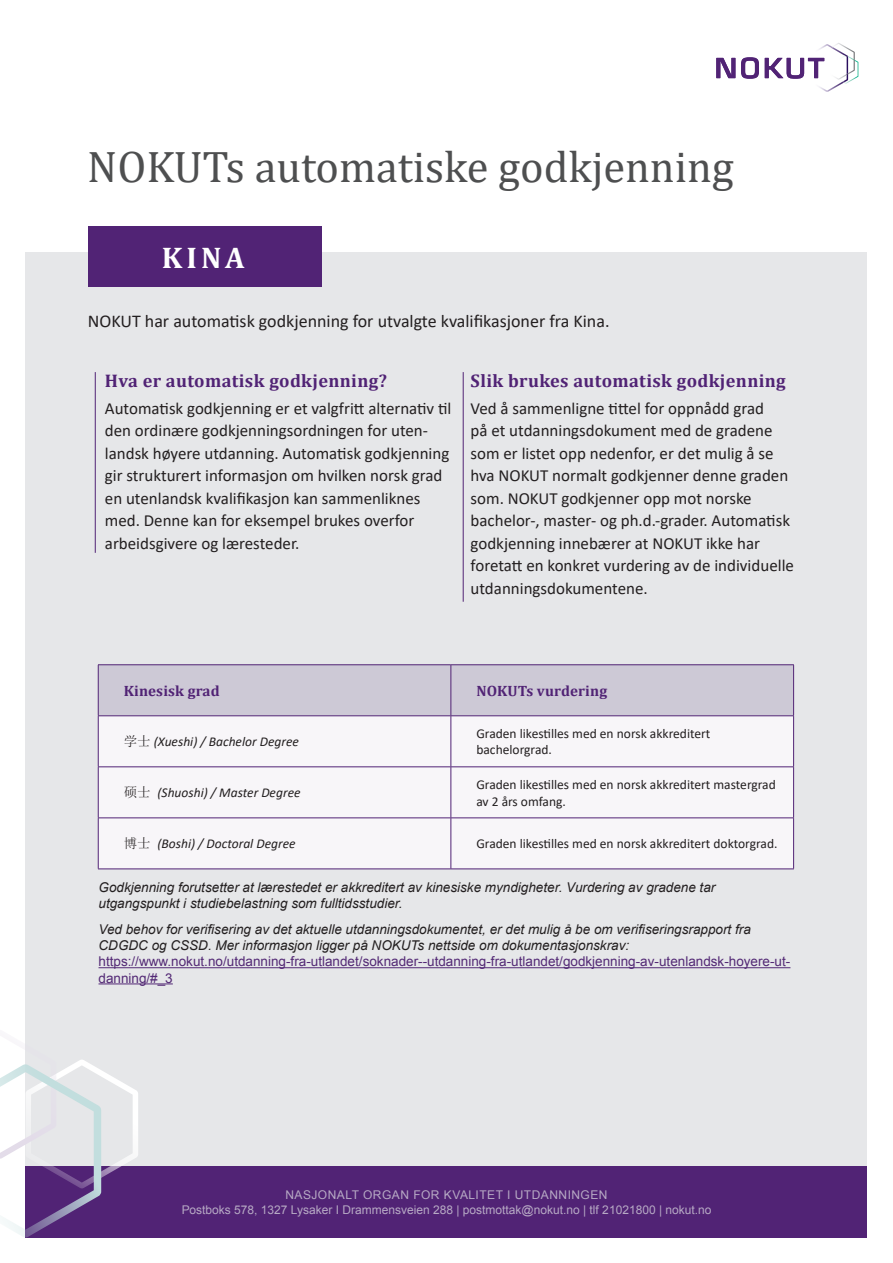
<style>
.page{position:relative;width:893px;height:1263px;background:#fff}
.page>*{position:absolute;margin:0;border:0;box-sizing:border-box;transform-origin:0 0}
.t1{font:44.4px "Cambria";color:#4e4f50}
.t2{font:700 30px "Cambria";color:#fff}
.Overskrift{font:700 18.3px "Cambria";letter-spacing:.02em;color:#512375}
.Tabell_grad_kursiv{font:18px "Calibri";color:#231f20}
.Brødtekst{font:16.95px/22.5px "Calibri";color:#231f20}
.tabell{font:700 15px "Cambria";letter-spacing:.01em;color:#512375}
.Tabell_grad_kursiv-2{font:italic 13.5px "Arial";color:#231f20}
.tabell-2{font:13.5px/16.2px "Calibri";color:#231f20}
.Tabell_grad_kursiv-3{font:13.5px/16.2px "Arial";color:#532975}
.Tabell_grad_kursiv-4{font:italic 13.5px "Calibri";color:#231f20}
.t3{font:12px/14.4px "Arial";color:#e6e7e9;text-align:center}
.s1{font-family:"Sim Sun";font-style:normal}
</style>
<div class="page">
<div style="left:26px;top:252px;width:841px;height:985px;background:#e6e7e9"></div>
<div style="left:88px;top:226px;width:233px;height:60px;background:#512375"></div>
<div style="left:26px;top:1166px;width:841px;height:71px;background:#512375"></div>
<div style="left:99px;top:665px;width:694px;height:50px;background:#cdc9d6"></div>
<div style="left:99px;top:716px;width:694px;height:152px;background:#f8f6f9"></div>
<hr style="left:98px;top:664px;width:353px;height:1px;background:#512375">
<hr style="left:98px;top:665px;width:1px;height:50px;background:#512375">
<hr style="left:451px;top:664px;width:343px;height:1px;background:#512375">
<hr style="left:451px;top:665px;width:1px;height:50px;background:#512375">
<hr style="left:793px;top:665px;width:1px;height:50px;background:#512375">
<hr style="left:98px;top:715px;width:353px;height:1px;background:#512375">
<hr style="left:98px;top:716px;width:1px;height:50px;background:#512375">
<hr style="left:451px;top:715px;width:343px;height:1px;background:#512375">
<hr style="left:451px;top:716px;width:1px;height:50px;background:#512375">
<hr style="left:793px;top:716px;width:1px;height:50px;background:#512375">
<hr style="left:98px;top:766px;width:353px;height:1px;background:#512375">
<hr style="left:98px;top:767px;width:1px;height:50px;background:#512375">
<hr style="left:451px;top:766px;width:343px;height:1px;background:#512375">
<hr style="left:451px;top:767px;width:1px;height:50px;background:#512375">
<hr style="left:793px;top:767px;width:1px;height:50px;background:#512375">
<hr style="left:98px;top:817px;width:353px;height:1px;background:#512375">
<hr style="left:98px;top:818px;width:1px;height:50px;background:#512375">
<hr style="left:451px;top:817px;width:343px;height:1px;background:#512375">
<hr style="left:451px;top:818px;width:1px;height:50px;background:#512375">
<hr style="left:793px;top:818px;width:1px;height:50px;background:#512375">
<hr style="left:98px;top:868px;width:353px;height:1px;background:#512375">
<hr style="left:451px;top:868px;width:343px;height:1px;background:#512375">
<img style="left:819px;top:44px;width:10px;height:6px">
<img style="left:819px;top:83px;width:24px;height:9px">
<img style="left:829px;top:43px;width:26px;height:37px">
<img style="left:844px;top:60px;width:14px;height:24px">
<svg style="left:839px;top:55px;width:16px;height:6px"></svg>
<svg style="left:839px;top:73px;width:9px;height:10px"></svg>
<svg style="left:716px;top:58px;width:19px;height:20px"></svg>
<svg style="left:741px;top:57px;width:18px;height:22px"></svg>
<svg style="left:765px;top:58px;width:59px;height:21px"></svg>
<svg style="left:0;top:1030px;width:138px;height:207px"></svg>
<hr style="left:95px;top:372px;width:1px;height:181px;background:#512375">
<hr style="left:463px;top:372px;width:1px;height:230px;background:#512375">
<hr style="left:99px;top:967px;width:691px;height:1px;background:#532975">
<hr style="left:99px;top:983px;width:74px;height:1px;background:#532975">
<p class="t1" style="left:87px;top:141px;width:648px">NOKUTs automatiske godkjenning</p>
<p class="t2" style="left:162px;top:236px;width:84px">KINA</p>
<p class="Tabell_grad_kursiv" style="left:88px;top:308px;width:523px">NOKUT har automatisk godkjenning for utvalgte kvalifikasjoner fra Kina.</p>
<p class="Overskrift" style="left:105px;top:368px;width:284px">Hva er automatisk godkjenning?</p>
<p class="Brødtekst" style="left:105px;top:397px;width:348px">Automatisk godkjenning er et valgfritt alternativ til den ordinære godkjenningsordningen for uten&shy;landsk høyere utdanning. Automatisk godkjenning gir strukturert informasjon om hvilken norsk grad en utenlandsk kvalifikasjon kan sammenliknes med. Denne kan for eksempel brukes overfor arbeidsgivere og læresteder.</p>
<p class="Overskrift" style="left:471px;top:368px;width:317px">Slik brukes automatisk godkjenning</p>
<p class="Brødtekst" style="left:471px;top:397px;width:295px">Ved å sammenligne tittel for oppnådd grad</p>
<p class="Brødtekst" style="left:471px;top:419px;width:304px">på et utdanningsdokument med de gradene som er listet opp nedenfor, er det mulig å se</p>
<p class="Brødtekst" style="left:471px;top:464px;width:325px">hva NOKUT normalt godkjenner denne graden som. NOKUT godkjenner opp mot norske bachelor-, master- og ph.d.-grader. Automatisk godkjenning innebærer at NOKUT ikke har foretatt en konkret vurdering av de individuelle utdanningsdokumentene.</p>
<p class="tabell" style="left:124px;top:680px;width:97px">Kinesisk grad</p>
<p class="tabell" style="left:476px;top:680px;width:132px">NOKUTs vurdering</p>
<p class="Tabell_grad_kursiv-4" style="left:124px;top:732px;width:177px"><span class="s1">学士</span> (Xueshi) / Bachelor Degree</p>
<p class="tabell-2" style="left:476px;top:725px;width:236px">Graden likestilles med en norsk akkreditert</p>
<p class="tabell-2" style="left:476px;top:741px;width:77px">bachelorgrad.</p>
<p class="Tabell_grad_kursiv-4" style="left:124px;top:783px;width:178px"><span class="s1">硕士</span> (Shuoshi) / Master Degree</p>
<p class="tabell-2" style="left:476px;top:776px;width:301px">Graden likestilles med en norsk akkreditert mastergrad av 2 års omfang.</p>
<p class="Tabell_grad_kursiv-4" style="left:124px;top:834px;width:173px"><span class="s1">博士</span> (Boshi) / Doctoral Degree</p>
<p class="tabell-2" style="left:476px;top:835px;width:303px">Graden likestilles med en norsk akkreditert doktorgrad.</p>
<p class="Tabell_grad_kursiv-2" style="left:99px;top:879px;width:618px">Godkjenning forutsetter at lærestedet er akkreditert av kinesiske myndigheter. Vurdering av gradene tar</p>
<p class="Tabell_grad_kursiv-2" style="left:99px;top:895px;width:306px">utgangspunkt i studiebelastning som fulltidsstudier.</p>
<p class="Tabell_grad_kursiv-2" style="left:99px;top:920px;width:654px">Ved behov for verifisering av det aktuelle utdanningsdokumentet, er det mulig å be om verifiseringsrapport fra</p>
<p class="Tabell_grad_kursiv-2" style="left:99px;top:937px;width:532px">CDGDC og CSSD. Mer informasjon ligger på NOKUTs nettside om dokumentasjonskrav:</p>
<p class="Tabell_grad_kursiv-3" style="left:99px;top:953px;width:693px">https://www.nokut.no/utdanning-fra-utlandet/soknader--utdanning-fra-utlandet/godkjenning-av-utenlandsk-hoyere-ut&shy;danning/#_3</p>
<p class="t3" style="left:181px;top:1188px;width:532px">NASJONALT ORGAN FOR KVALITET I UTDANNINGEN<br>Postboks 578, 1327 Lysaker I Drammensveien 288 | postmottak@nokut.no | tlf 21021800 | nokut.no</p>
</div>
